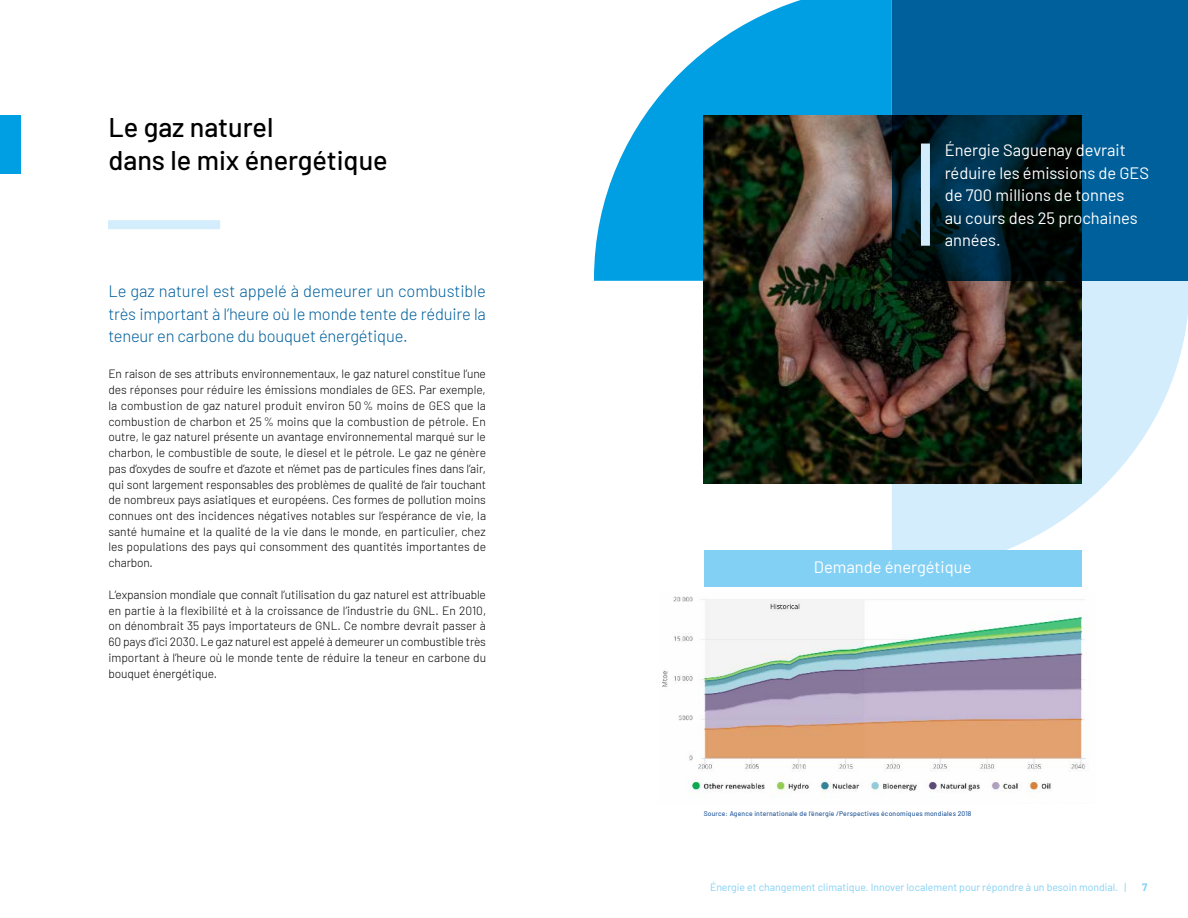
<style>
.page{position:relative;width:1188px;height:918px;background:#fff}
.page>*{position:absolute;margin:0;border:0;box-sizing:border-box;transform-origin:0 0}
.t1{font:500 27px/33px "Barlow";color:#000}
.t2{font:300 16.5px/22.5px "Barlow";letter-spacing:-.01em;color:#00609c;text-align:justify}
.t3{font:16.5px/22.5px "Barlow";color:#fff}
.t4{font:300 12px/15.8px "Barlow";color:#000;text-align:justify}
.t5{font:10.5px "Barlow";color:#83d0f5}
.t6{font:700 10.5px "Barlow";color:#83d0f5}
.t7{font:500 6.75px "Barlow";letter-spacing:.025em;color:#275b9b}
</style>
<div class="page">
<svg style="left:594px;top:0;width:298px;height:281px;fill:#009fe3"></svg>
<svg style="left:892px;top:281px;width:296px;height:269px;fill:#d4edfc"></svg>
<img style="left:704px;top:116px;width:378px;height:367px">
<svg style="left:892px;top:0;width:296px;height:281px;background:#00466f"></svg>
<div style="left:921px;top:144px;width:9px;height:102px;background:#d4edfc"></div>
<img style="left:662px;top:596px;width:427px;height:201px">
<div style="left:704px;top:550px;width:378px;height:36px;background:#83d0f5"></div>
<div style="left:108px;top:220px;width:112px;height:9px;background:#d4edfc"></div>
<div style="left:0;top:116px;width:21px;height:58px;background:#009fe3"></div>
<h1 class="t1" style="left:108px;top:109px;width:281px">Le gaz naturel<br>dans le mix énergétique</h1>
<h2 class="t2" style="left:108px;top:279px;width:379px">Le gaz naturel est appelé à demeurer un combustible très important à l’heure où le monde tente de réduire la teneur en carbone du bouquet énergétique.</h2>
<p class="t4" style="left:108px;top:365px;width:379px">En raison de ses attributs environnementaux, le gaz naturel constitue l’une des réponses pour réduire les émissions mondiales de GES. Par exemple, la combustion de gaz naturel produit environ 50 % moins de GES que la combustion de charbon et 25% moins que la combustion de pétrole. En outre, le gaz naturel présente un avantage environnemental marqué sur le charbon, le combustible de soute, le diesel et le pétrole. Le gaz ne génère pas d’oxydes de soufre et d’azote et n’émet pas de particules fines dans l’air, qui sont largement responsables des problèmes de qualité de l’air touchant de nombreux pays asiatiques et européens. Ces formes de pollution moins connues ont des incidences négatives notables sur l’espérance de vie, la santé humaine et la qualité de la vie dans le monde, en particulier, chez les populations des pays qui consomment des quantités importantes de charbon.</p>
<p class="t4" style="left:108px;top:586px;width:379px">L’expansion mondiale que connaît l’utilisation du gaz naturel est attribuable en partie à la flexibilité et à la croissance de l’industrie du GNL. En 2010, on dénombrait 35 pays importateurs de GNL. Ce nombre devrait passer à 60 pays d’ici 2030. Le gaz naturel est appelé à demeurer un combustible très important à l’heure où le monde tente de réduire la teneur en carbone du bouquet énergétique.</p>
<h2 class="t3" style="left:945px;top:138px;width:206px">Énergie Saguenay devrait réduire les émissions de GES de 700 millions de tonnes<br>au cours des 25 prochaines années.</h2>
<h2 class="t3" style="left:814px;top:554px;width:159px">Demande énergétique</h2>
<p class="t7" style="left:704px;top:808px;width:269px">Source: Agence internationale de l’énergie /Perspectives économiques mondiales 2018</p>
<p class="t5" style="left:710px;top:880px;width:418px">Énergie et changement climatique. Innover localement pour répondre à un besoin mondial. |</p>
<p class="t6" style="left:1142px;top:879px;width:7px">7</p>
</div>
